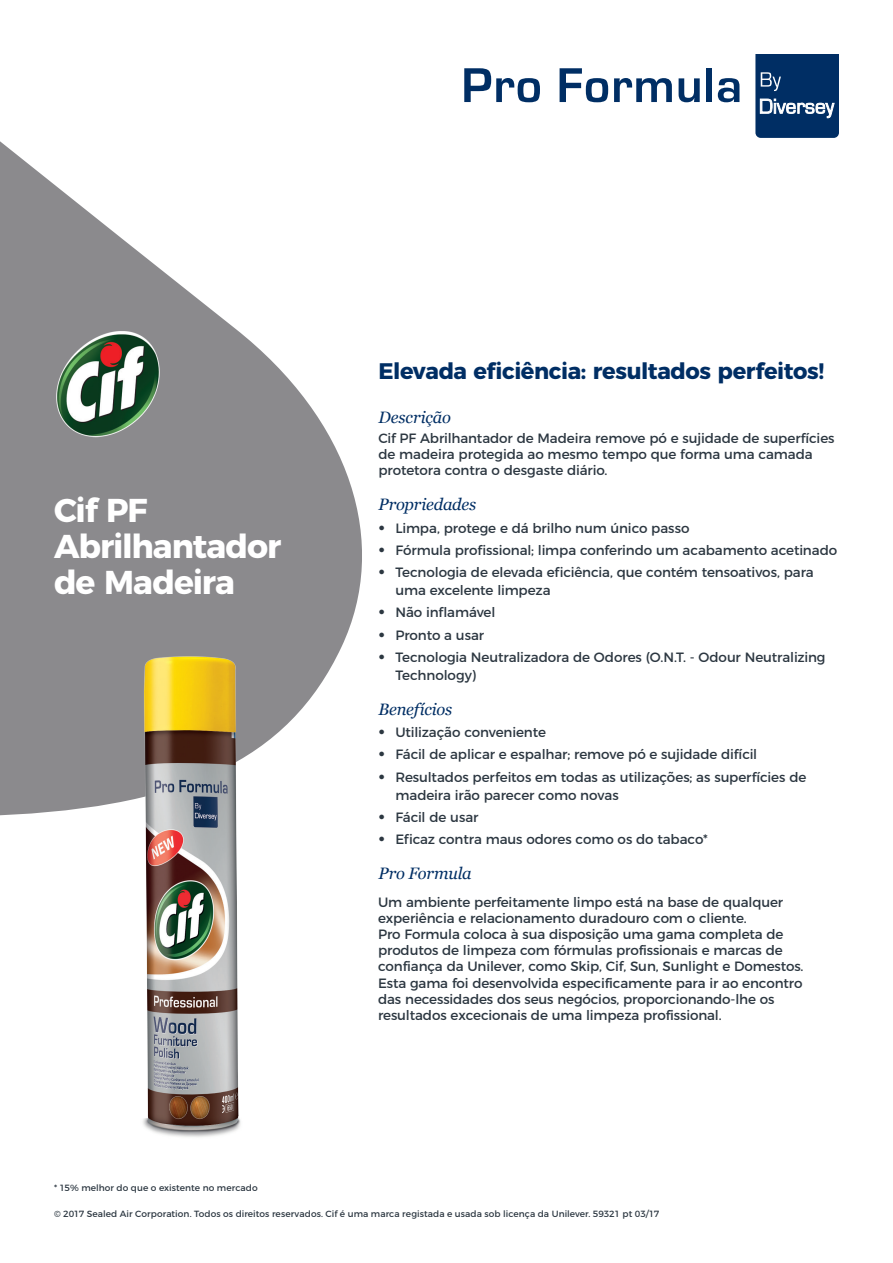
<style>
.page{position:relative;width:893px;height:1263px;background:#fff}
.page>*{position:absolute;margin:0;border:0;box-sizing:border-box;transform-origin:0 0}
.t1{font:700 33px/36px "Montserrat";letter-spacing:-.03em;color:#fff}
.t2{font:700 22.5px "Montserrat";letter-spacing:-.02em;color:#002e64}
.t3{font:italic 16.5px "Georgia";letter-spacing:-.01em;color:#002e64}
.t4{font:13.5px/16.2px "Montserrat";letter-spacing:-.01em;color:#2c3741}
.t5{font:9px "Montserrat";letter-spacing:.005em;color:#2c3741}
.s1{font-family:"Aaux Pro OT";font-size:15px}
</style>
<div class="page">
<svg style="left:464px;top:68px;width:76px;height:34px"></svg>
<svg style="left:560px;top:68px;width:48px;height:34px"></svg>
<svg style="left:614px;top:78px;width:58px;height:24px"></svg>
<svg style="left:679px;top:78px;width:21px;height:24px"></svg>
<div style="left:706px;top:68px;width:6px;height:34px;background:#002e64"></div>
<svg style="left:718px;top:78px;width:21px;height:24px"></svg>
<svg style="left:755px;top:54px;width:84px;height:84px;background:#194273"></svg>
<svg style="left:0;top:141px;width:362px;height:675px;fill:#8b8a8d"></svg>
<img style="left:4px;top:611px;width:358px;height:526px">
<img style="left:47px;top:323px;width:119px;height:123px">
<h1 class="t1" style="left:54px;top:489px;width:229px">Cif PF<br>Abrilhantador de Madeira</h1>
<h2 class="t2" style="left:378px;top:352px;width:447px">Elevada eficiência: resultados perfeitos!</h2>
<p class="t3" style="left:378px;top:405px;width:74px">Descrição</p>
<p class="t4" style="left:378px;top:429px;width:458px">Cif PF Abrilhantador de Madeira remove pó e sujidade de superfícies de madeira protegida ao mesmo tempo que forma uma camada protetora contra o desgaste diário.</p>
<p class="t3" style="left:378px;top:493px;width:99px">Propriedades</p>
<p class="t4" style="left:378px;top:519px;width:312px"><span class="s1">•</span> Limpa, protege e dá brilho num único passo</p>
<p class="t4" style="left:378px;top:541px;width:460px"><span class="s1">•</span> Fórmula profissional; limpa conferindo um acabamento acetinado</p>
<p class="t4" style="left:395px;top:562px;width:420px;line-height:18px;text-indent:-17px"><span class="s1">•</span> Tecnologia de elevada eficiência, que contém tensoativos, para uma excelente limpeza</p>
<p class="t4" style="left:378px;top:603px;width:118px"><span class="s1">•</span> Não inflamável</p>
<p class="t4" style="left:378px;top:626px;width:107px"><span class="s1">•</span> Pronto a usar</p>
<p class="t4" style="left:395px;top:647px;width:432px;line-height:18px;text-indent:-17px"><span class="s1">•</span> Tecnologia Neutralizadora de Odores (O.N.T. - Odour Neutralizing<br>Technology)</p>
<p class="t3" style="left:378px;top:697px;width:75px">Benefícios</p>
<p class="t4" style="left:378px;top:723px;width:169px"><span class="s1">•</span> Utilização conveniente</p>
<p class="t4" style="left:378px;top:745px;width:380px"><span class="s1">•</span> Fácil de aplicar e espalhar; remove pó e sujidade difícil</p>
<p class="t4" style="left:395px;top:767px;width:412px;line-height:18px;text-indent:-17px"><span class="s1">•</span> Resultados perfeitos em todas as utilizações; as superfícies de madeira irão parecer como novas</p>
<p class="t4" style="left:378px;top:808px;width:101px"><span class="s1">•</span> Fácil de usar</p>
<p class="t4" style="left:378px;top:830px;width:331px"><span class="s1">•</span> Eficaz contra maus odores como os do tabaco*</p>
<p class="t3" style="left:378px;top:861px;width:95px">Pro Formula</p>
<p class="t4" style="left:378px;top:892px;width:427px">Um ambiente perfeitamente limpo está na base de qualquer experiência e relacionamento duradouro com o cliente.<br>Pro Formula coloca à sua disposição uma gama completa de produtos de limpeza com fórmulas profissionais e marcas de confiança da Unilever, como Skip, Cif, Sun, Sunlight e Domestos.<br>Esta gama foi desenvolvida especificamente para ir ao encontro das necessidades dos seus negócios, proporcionando-lhe os resultados excecionais de uma limpeza profissional.</p>
<p class="t5" style="left:54px;top:1181px;width:205px">* 15% melhor do que o existente no mercado</p>
<p class="t5" style="left:54px;top:1207px;width:607px">© 2017 Sealed Air Corporation. Todos os direitos reservados. Cif é uma marca registada e usada sob licença da Unilever. 59321 pt 03/17</p>
</div>
